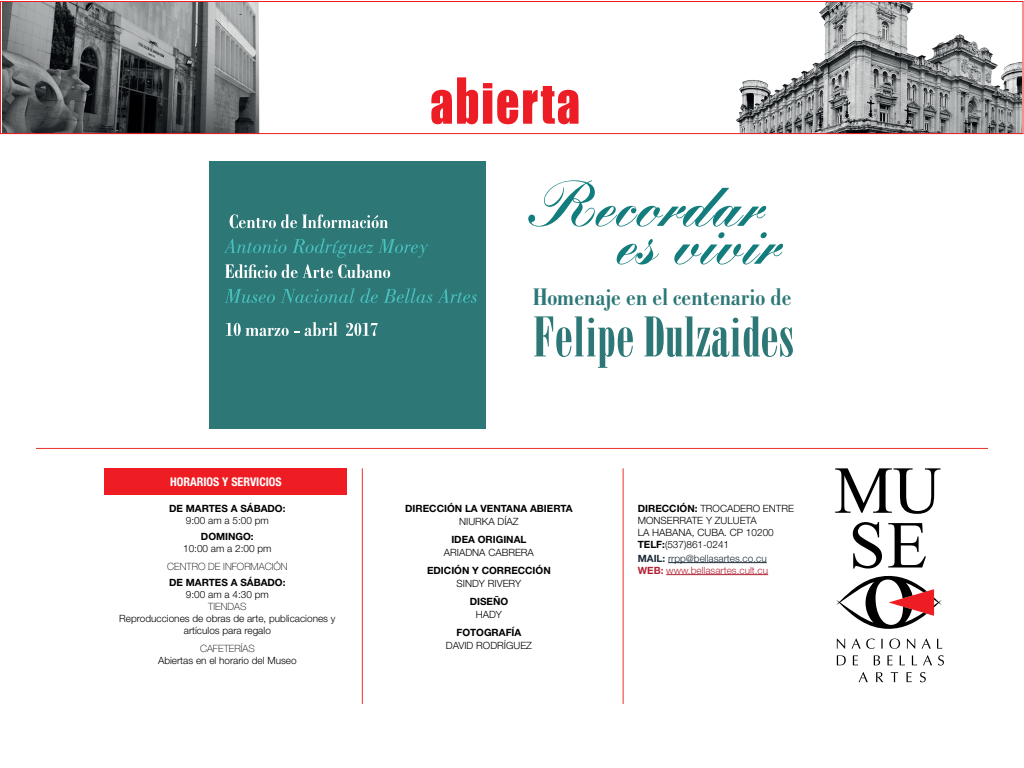
<style>
.page{position:relative;width:1024px;height:768px;background:#fff}
.page>*{position:absolute;margin:0;border:0;box-sizing:border-box;transform-origin:0 0}
.t1{font:900 62.5px "Kuenstler Script LT Std";color:#137d7d;scale:.91 1}
.t2{font:55.3px "Bodoni Std Poster Compressed";color:#2d7877}
.t3{font:700 condensed 25.6px "Bodoni Std";color:#2d7877}
.t4{font:700 condensed 12px "Helvetica Neue LT Std";color:#fff}
.t5{font:300 10px/12px "Helvetica Neue LT Std";color:#000001;text-align:center}
.t6{font:700 10px "Helvetica Neue LT Std";color:#000001}
.t7{font:300 10px/12px "Helvetica Neue LT Std";color:#b32233}
.t8{font:100 10px "Helvetica Neue LT Std";color:#000001}
.s1{font-weight:700}
.s2{font-weight:700;color:#1a2a36}
.s3{color:#1a2a36}
</style>
<div class="page">
<img style="left:3px;top:3px;width:1018px;height:129px">
<div style="left:0;top:1px;width:1024px;height:133px;border:1px solid #ee1d23"></div>
<div style="left:105px;top:468px;width:242px;height:26px;background:#ee1d23"></div>
<hr style="left:668px;top:562px;width:99px;height:1px;background:#1a2a36">
<hr style="left:666px;top:574px;width:102px;height:1px;background:#b32233">
<hr style="left:362px;top:468px;width:1px;height:236px;background:#ee2f2c">
<hr style="left:623px;top:468px;width:1px;height:236px;background:#ee2f2c">
<svg style="left:835px;top:468px;width:106px;height:46px"></svg>
<svg style="left:853px;top:522px;width:73px;height:47px"></svg>
<svg style="left:837px;top:639px;width:105px;height:10px"></svg>
<svg style="left:837px;top:655px;width:107px;height:11px"></svg>
<svg style="left:859px;top:672px;width:67px;height:10px"></svg>
<svg style="left:836px;top:576px;width:106px;height:53px"></svg>
<hr style="left:36px;top:448px;width:952px;height:1px;background:#ee2f2c">
<div style="left:209px;top:161px;width:277px;height:267px;background:#2d7877"></div>
<svg style="left:230px;top:214px;width:158px;height:14px"></svg>
<svg style="left:224px;top:239px;width:204px;height:19px"></svg>
<svg style="left:225px;top:264px;width:165px;height:14px"></svg>
<svg style="left:225px;top:289px;width:50px;height:14px"></svg>
<svg style="left:281px;top:288px;width:97px;height:15px"></svg>
<svg style="left:384px;top:288px;width:48px;height:15px"></svg>
<svg style="left:438px;top:289px;width:39px;height:14px"></svg>
<svg style="left:226px;top:323px;width:73px;height:13px"></svg>
<svg style="left:305px;top:322px;width:32px;height:14px"></svg>
<svg style="left:346px;top:323px;width:32px;height:13px"></svg>
<svg style="left:431px;top:77px;width:148px;height:47px"></svg>
<p class="t4" style="left:170px;top:474px;width:113px">HORARIOS Y SERVICIOS</p>
<p class="t6" style="left:169px;top:503px;width:118px">DE MARTES A SÁBADO:</p>
<p class="t5" style="left:186px;top:515px;width:84px">9:00 am a 5:00 pm</p>
<p class="t6" style="left:201px;top:531px;width:54px">DOMINGO:</p>
<p class="t5" style="left:183px;top:543px;width:90px">10:00 am a 2:00 pm</p>
<p class="t8" style="left:167px;top:561px;width:122px">CENTRO DE INFORMACIÓN</p>
<p class="t6" style="left:169px;top:577px;width:118px">DE MARTES A SÁBADO:</p>
<p class="t5" style="left:186px;top:589px;width:84px">9:00 am a 4:30 pm</p>
<p class="t8" style="left:208px;top:601px;width:40px">TIENDAS</p>
<p class="t5" style="left:119px;top:613px;width:218px">Reproducciones de obras de arte, publicaciones y artículos para regalo</p>
<p class="t8" style="left:200px;top:643px;width:56px">CAFETERÍAS</p>
<p class="t5" style="left:158px;top:655px;width:140px">Abiertas en el horario del Museo</p>
<h1 class="t1" style="left:528px;top:164px;width:260px">Recordar</h1>
<h1 class="t1" style="left:617px;top:202px;width:180px">es vivir</h1>
<h3 class="t3" style="left:533px;top:283px;width:260px">Homenaje en el centenario de</h3>
<h2 class="t2" style="left:533px;top:305px;width:263px">Felipe Dulzaides</h2>
<p class="t6" style="left:405px;top:502px;width:169px">DIRECCIÓN LA VENTANA ABIERTA</p>
<p class="t5" style="left:459px;top:515px;width:61px">NIURKA DÍAZ</p>
<p class="t6" style="left:451px;top:533px;width:77px">IDEA ORIGINAL</p>
<p class="t5" style="left:444px;top:546px;width:92px">ARIADNA CABRERA</p>
<p class="t6" style="left:427px;top:564px;width:125px">EDICIÓN Y CORRECCIÓN</p>
<p class="t5" style="left:457px;top:577px;width:66px">SINDY RIVERY</p>
<p class="t6" style="left:470px;top:595px;width:40px">DISEÑO</p>
<p class="t5" style="left:476px;top:608px;width:28px">HADY</p>
<p class="t6" style="left:456px;top:626px;width:66px">FOTOGRAFÍA</p>
<p class="t5" style="left:446px;top:639px;width:88px">DAVID RODRÍGUEZ</p>
<p class="t5" style="left:638px;top:502px;width:158px;text-align:left"><span class="s1">DIRECCIÓN:</span> TROCADERO ENTRE<br>MONSERRATE Y ZULUETA<br>LA HABANA, CUBA. CP 10200<br><span class="s1">TELF:</span>(537)861-0241</p>
<p class="t7" style="left:638px;top:552px;width:132px"><span class="s2">MAIL:</span> <span class="s3">rrpp@bellasartes.co.cu<br></span><span class="s1">WEB:</span> www.bellasartes.cult.cu</p>
</div>
